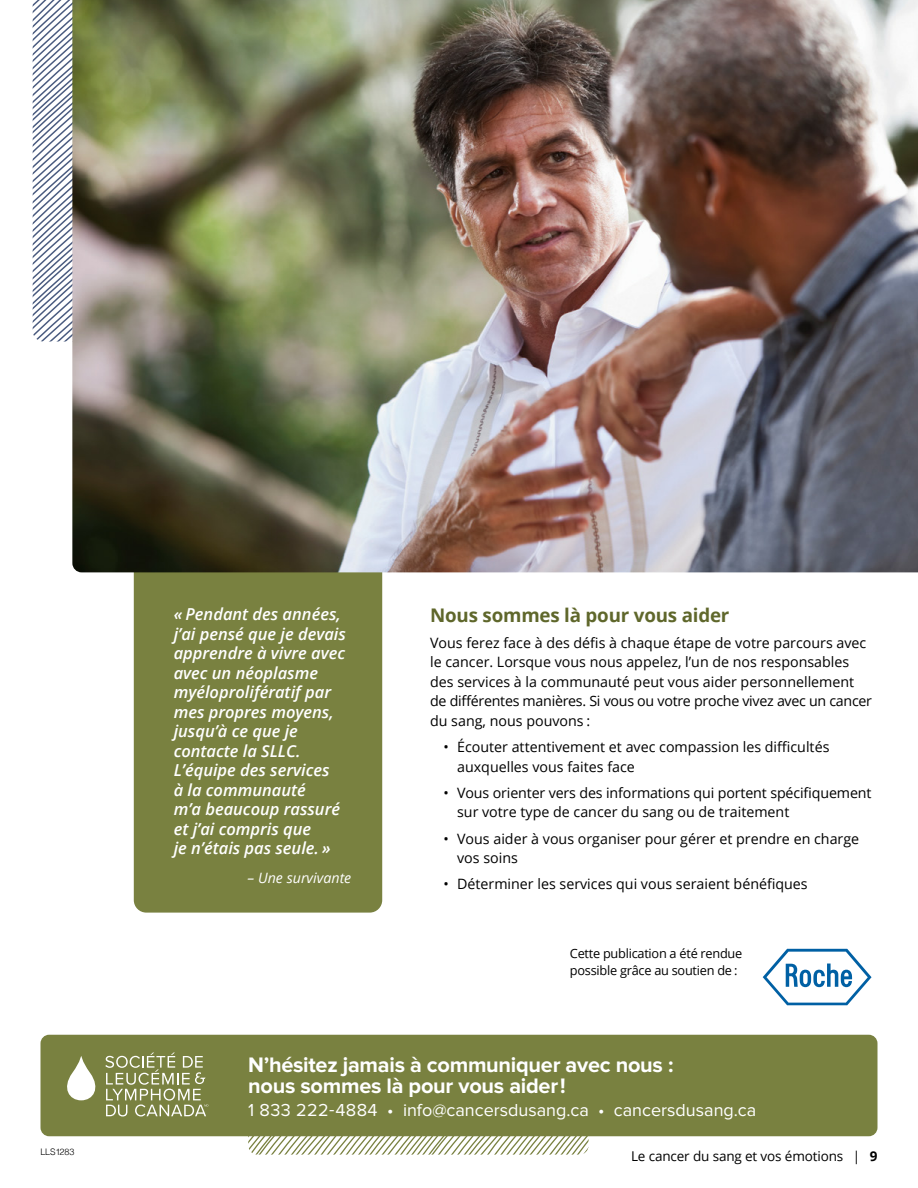
<style>
.page{position:relative;width:918px;height:1188px;background:#fff}
.page>*{position:absolute;margin:0;border:0;box-sizing:border-box;transform-origin:0 0}
.t1{font:700 21.75px/21px "Proxima Nova";letter-spacing:-.01em;color:#fff}
.t2{font:700 18.75px "Open Sans";letter-spacing:-.01em;color:#5f672b}
.t3{font:18px "Proxima Nova";color:#fff}
.t4{font:italic 600 16.5px/19.5px "Open Sans";color:#fff}
.t5{font:14.25px/19.5px "Open Sans";color:#000}
.t6{font:italic 14.25px "Open Sans";color:#fff}
.t7{font:13.5px "Open Sans";letter-spacing:-.01em;color:#000}
.t8{font:12.75px/16.5px "Open Sans";letter-spacing:-.02em;color:#000}
.t9{font:300 9px "Helvetica";letter-spacing:-.02em;color:#000}
.s1{font-weight:700}
</style>
<div class="page">
<div style="left:134px;top:536px;width:248px;height:377px;background:#798140;border-radius:12px"></div>
<svg style="left:33px;top:0;width:39px;height:342px"></svg>
<svg style="left:248px;top:1136px;width:341px;height:19px"></svg>
<div style="left:40px;top:1035px;width:837px;height:101px;background:#798140;border-radius:9px"></div>
<img style="left:72px;top:0;width:846px;height:572px">
<svg style="left:67px;top:1053px;width:141px;height:64px"></svg>
<svg style="left:763px;top:949px;width:109px;height:56px"></svg>
<p class="t9" style="left:40px;top:1144px;width:35px">LLS1283</p>
<p class="t4" style="left:174px;top:604px;width:174px">« Pendant des années, j’ai pensé que je devais apprendre à vivre avec avec un néoplasme myéloprolifératif par mes propres moyens, jusqu’à ce que je contacte la SLLC.<br>L’équipe des services<br>à la communauté<br>m’a beaucoup rassuré et j’ai compris que<br>je n’étais pas seule. »</p>
<p class="t6" style="left:248px;top:868px;width:105px">– Une survivante</p>
<h2 class="t2" style="left:430px;top:602px;width:301px">Nous sommes là pour vous aider</h2>
<p class="t5" style="left:430px;top:633px;width:443px">Vous ferez face à des défis à chaque étape de votre parcours avec le cancer. Lorsque vous nous appelez, l’un de nos responsables des services à la communauté peut vous aider personnellement de différentes manières. Si vous ou votre proche vivez avec un cancer du sang, nous pouvons :</p>
<p class="t5" style="left:457px;top:737px;width:374px;text-indent:-13px">• Écouter attentivement et avec compassion les difficultés auxquelles vous faites face</p>
<p class="t5" style="left:457px;top:783px;width:416px;text-indent:-13px">• Vous orienter vers des informations qui portent spécifiquement sur votre type de cancer du sang ou de traitement</p>
<p class="t5" style="left:457px;top:828px;width:404px;text-indent:-13px">• Vous aider à vous organiser pour gérer et prendre en charge vos soins</p>
<p class="t5" style="left:444px;top:874px;width:366px">• Déterminer les services qui vous seraient bénéfiques</p>
<p class="t8" style="left:570px;top:945px;width:174px">Cette publication a été rendue possible grâce au soutien de :</p>
<h1 class="t1" style="left:248px;top:1054px;width:427px">N’hésitez jamais à communiquer avec nous : nous sommes là pour vous aider!</h1>
<p class="t3" style="left:248px;top:1100px;width:510px">1 833 222-4884 • info@cancersdusang.ca • cancersdusang.ca</p>
<p class="t7" style="left:631px;top:1147px;width:248px">Le cancer du sang et vos émotions | <span class="s1">9</span></p>
</div>
